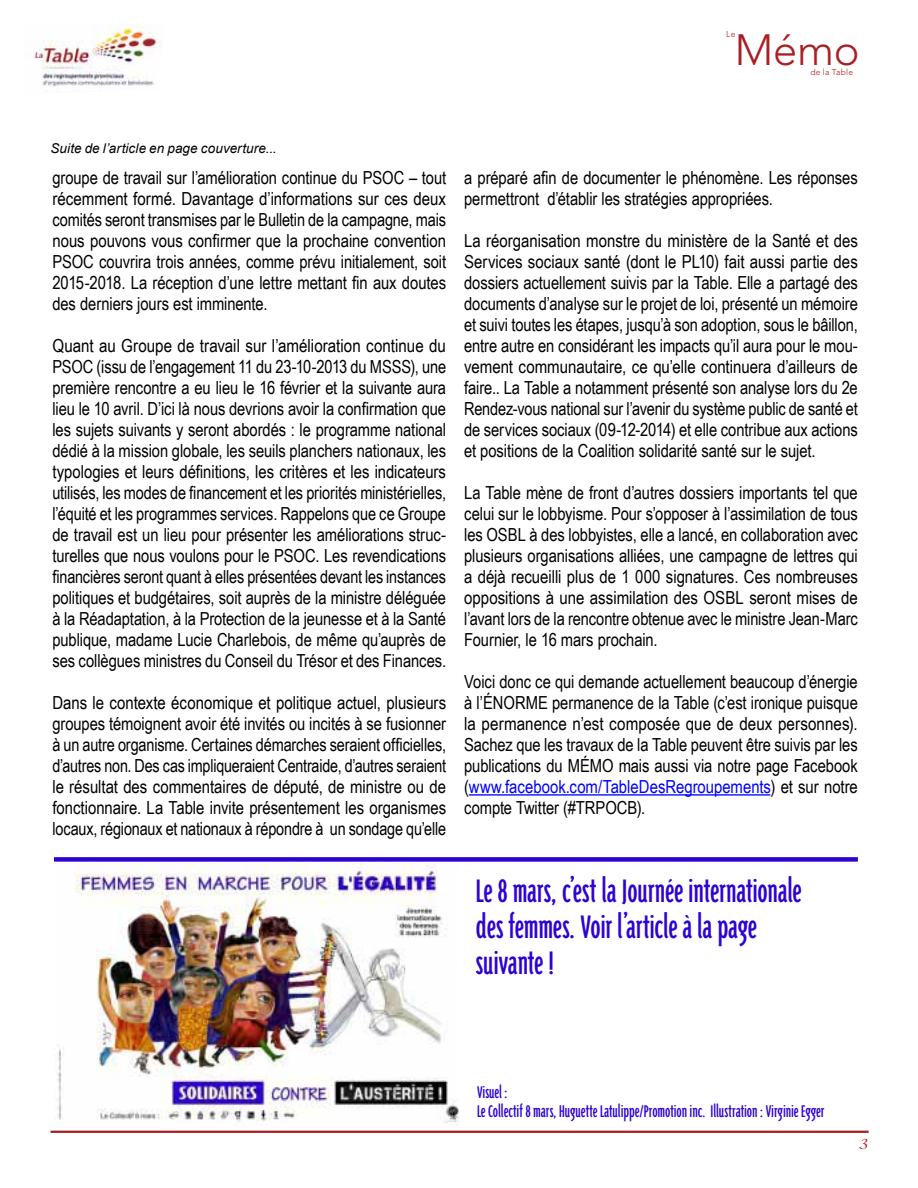
<style>
.page{position:relative;width:918px;height:1188px;background:#fff}
.page>*{position:absolute;margin:0;border:0;box-sizing:border-box;transform-origin:0 0}
.t1{font:300 43.5px "Avenir";color:#aa1f24}
.t2{font:37.5px/36px "Triplex Cond";letter-spacing:-.005em;color:#2e03d1}
.t3{font:19.5px/19.5px "Triplex Cond";color:#2e03d1}
.t4{font:18px/21px "Arial Narrow";letter-spacing:-.005em;color:#000;text-align:justify}
.t5{font:17.1px "Arkona";color:#aa1f24}
.t6{font:italic 13.5px "Arial";letter-spacing:.005em;color:#000}
.t7{font:300 8.55px "Avenir";letter-spacing:.025em;color:#aa1f24}
.s1{color:#00f}
</style>
<div class="page">
<img style="left:32px;top:25px;width:130px;height:62px">
<div style="left:50px;top:1131px;width:819px;height:2px;border:2px solid #aa1f24"></div>
<hr style="left:469px;top:794px;width:301px;height:2px;background:#00f">
<img style="left:54px;top:864px;width:405px;height:261px">
<div style="left:54px;top:857px;width:804px;height:5px;background:#2e03d1"></div>
<p class="t7" style="left:726px;top:29px;width:11px">Le</p>
<h1 class="t1" style="left:735px;top:24px;width:126px">Mémo</h1>
<p class="t7" style="left:810px;top:67px;width:44px">de la Table</p>
<p class="t6" style="left:50px;top:139px;width:228px">Suite de l’article en page couverture...</p>
<p class="t4" style="left:52px;top:166px;width:395px">groupe de travail sur l’amélioration continue du PSOC – tout récemment formé. Davantage d’informations sur ces deux comités seront transmises par le Bulletin de la campagne, mais nous pouvons vous confirmer que la prochaine convention PSOC couvrira trois années, comme prévu initialement, soit 2015-2018. La réception d’une lettre mettant fin aux doutes des derniers jours est imminente.</p>
<p class="t4" style="left:52px;top:334px;width:395px">Quant au Groupe de travail sur l’amélioration continue du PSOC (issu de l’engagement 11 du 23-10-2013 du MSSS), une première rencontre a eu lieu le 16 février et la suivante aura lieu le 10 avril. D’ici là nous devrions avoir la confirmation que les sujets suivants y seront abordés : le programme national dédié à la mission globale, les seuils planchers nationaux, les typologies et leurs définitions, les critères et les indicateurs utilisés, les modes de financement et les priorités ministérielles, l’équité et les programmes services. Rappelons que ce Groupe de travail est un lieu pour présenter les améliorations struc&shy;turelles que nous voulons pour le PSOC. Les revendications financières seront quant à elles présentées devant les instances politiques et budgétaires, soit auprès de la ministre déléguée à la Réadaptation, à la Protection de la jeunesse et à la Santé publique, madame Lucie Charlebois, de même qu’auprès de ses collègues ministres du Conseil du Trésor et des Finances.</p>
<p class="t4" style="left:52px;top:691px;width:395px">Dans le contexte économique et politique actuel, plusieurs groupes témoignent avoir été invités ou incités à se fusionner à un autre organisme. Certaines démarches seraient officielles, d’autres non. Des cas impliqueraient Centraide, d’autres seraient le résultat des commentaires de député, de ministre ou de fonctionnaire. La Table invite présentement les organismes locaux, régionaux et nationaux à répondre à un sondage qu’elle</p>
<p class="t4" style="left:464px;top:166px;width:395px">a préparé afin de documenter le phénomène. Les réponses permettront d’établir les stratégies appropriées.</p>
<p class="t4" style="left:464px;top:229px;width:395px">La réorganisation monstre du ministère de la Santé et des Services sociaux santé (dont le PL10) fait aussi partie des dossiers actuellement suivis par la Table. Elle a partagé des documents d’analyse sur le projet de loi, présenté un mémoire et suivi toutes les étapes, jusqu’à son adoption, sous le bâillon, entre autre en considérant les impacts qu’il aura pour le mou&shy;vement communautaire, ce qu’elle continuera d’ailleurs de faire.. La Table a notamment présenté son analyse lors du 2e Rendez-vous national sur l’avenir du système public de santé et de services sociaux (09-12-2014) et elle contribue aux actions et positions de la Coalition solidarité santé sur le sujet.</p>
<p class="t4" style="left:464px;top:481px;width:395px">La Table mène de front d’autres dossiers importants tel que celui sur le lobbyisme. Pour s’opposer à l’assimilation de tous les OSBL à des lobbyistes, elle a lancé, en collaboration avec plusieurs organisations alliées, une campagne de lettres qui a déjà recueilli plus de 1 000 signatures. Ces nombreuses oppositions à une assimilation des OSBL seront mises de l’avant lors de la rencontre obtenue avec le ministre Jean-Marc Fournier, le 16 mars prochain.</p>
<p class="t4" style="left:464px;top:670px;width:395px">Voici donc ce qui demande actuellement beaucoup d’énergie à l’ÉNORME permanence de la Table (c’est ironique puisque la permanence n’est composée que de deux personnes).<br>Sachez que les travaux de la Table peuvent être suivis par les publications du MÉMO mais aussi via notre page Facebook (<span class="s1">www.facebook.com/TableDesRegroupements</span>) et sur notre compte Twitter (#TRPOCB).</p>
<h2 class="t2" style="left:476px;top:874px;width:327px">Le 8 mars, c’est la Journée internationale des femmes. Voir l’article à la page suivante !</h2>
<p class="t3" style="left:477px;top:1083px;width:349px">Visuel :<br>Le Collectif 8 mars, Huguette Latulippe/Promotion inc. Illustration : Virginie Egger</p>
<p class="t5" style="left:859px;top:1133px;width:11px">3</p>
</div>
